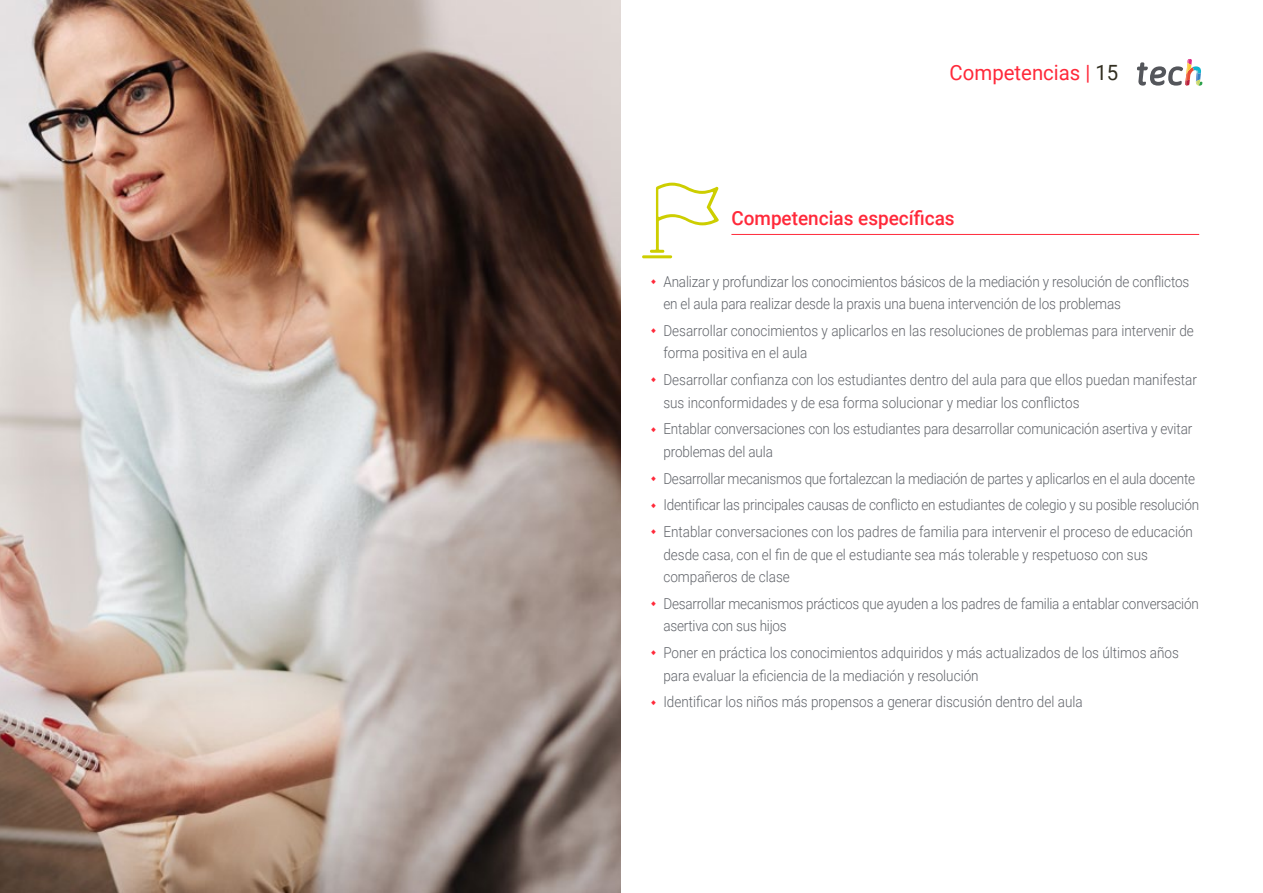
<style>
.page{position:relative;width:1263px;height:893px;background:#fff}
.page>*{position:absolute;margin:0;border:0;box-sizing:border-box;transform-origin:0 0}
.t1{font:21px "Roboto";color:#ff293a}
.t2{font:500 19.5px "Roboto";color:#ff293a}
.t3{font:300 15px/22.5px "Roboto";letter-spacing:-.005em;color:#61646a;scale:.9 1}
.s1{color:#312e20}
</style>
<div class="page">
<img style="left:0;top:0;width:621px;height:893px">
<svg style="left:1137px;top:59px;width:65px;height:27px"></svg>
<hr style="left:731px;top:234px;width:468px;height:1px;background:#ff293a">
<hr style="left:642px;top:255px;width:30px;height:3px;background:#cdce00">
<svg style="left:650px;top:183px;width:69px;height:70px"></svg>
<h1 class="t1" style="left:950px;top:57px;width:170px">Competencias | <span class="s1">15</span></h1>
<h2 class="t2" style="left:731px;top:204px;width:225px">Competencias específicas</h2>
<p class="t3" style="left:663px;top:269px;width:586px">Analizar y profundizar los conocimientos básicos de la mediación y resolución de conflictos en el aula para realizar desde la praxis una buena intervención de los problemas</p>
<p class="t3" style="left:663px;top:319px;width:591px">Desarrollar conocimientos y aplicarlos en las resoluciones de problemas para intervenir de forma positiva en el aula</p>
<p class="t3" style="left:663px;top:368px;width:594px">Desarrollar confianza con los estudiantes dentro del aula para que ellos puedan manifestar sus inconformidades y de esa forma solucionar y mediar los conflictos</p>
<p class="t3" style="left:663px;top:417px;width:589px">Entablar conversaciones con los estudiantes para desarrollar comunicación asertiva y evitar problemas del aula</p>
<p class="t3" style="left:663px;top:464px;width:597px;line-height:26.7px">Desarrollar mecanismos que fortalezcan la mediación de partes y aplicarlos en el aula docente<br>Identificar las principales causas de conflicto en estudiantes de colegio y su posible resolución<br>Entablar conversaciones con los padres de familia para intervenir el proceso de educación</p>
<p class="t3" style="left:663px;top:542px;width:540px">desde casa, con el fin de que el estudiante sea más tolerable y respetuoso con sus compañeros de clase</p>
<p class="t3" style="left:663px;top:592px;width:596px">Desarrollar mecanismos prácticos que ayuden a los padres de familia a entablar conversación asertiva con sus hijos</p>
<p class="t3" style="left:663px;top:641px;width:574px">Poner en práctica los conocimientos adquiridos y más actualizados de los últimos años para evaluar la eficiencia de la mediación y resolución</p>
<p class="t3" style="left:663px;top:690px;width:467px">Identificar los niños más propensos a generar discusión dentro del aula</p>
</div>
